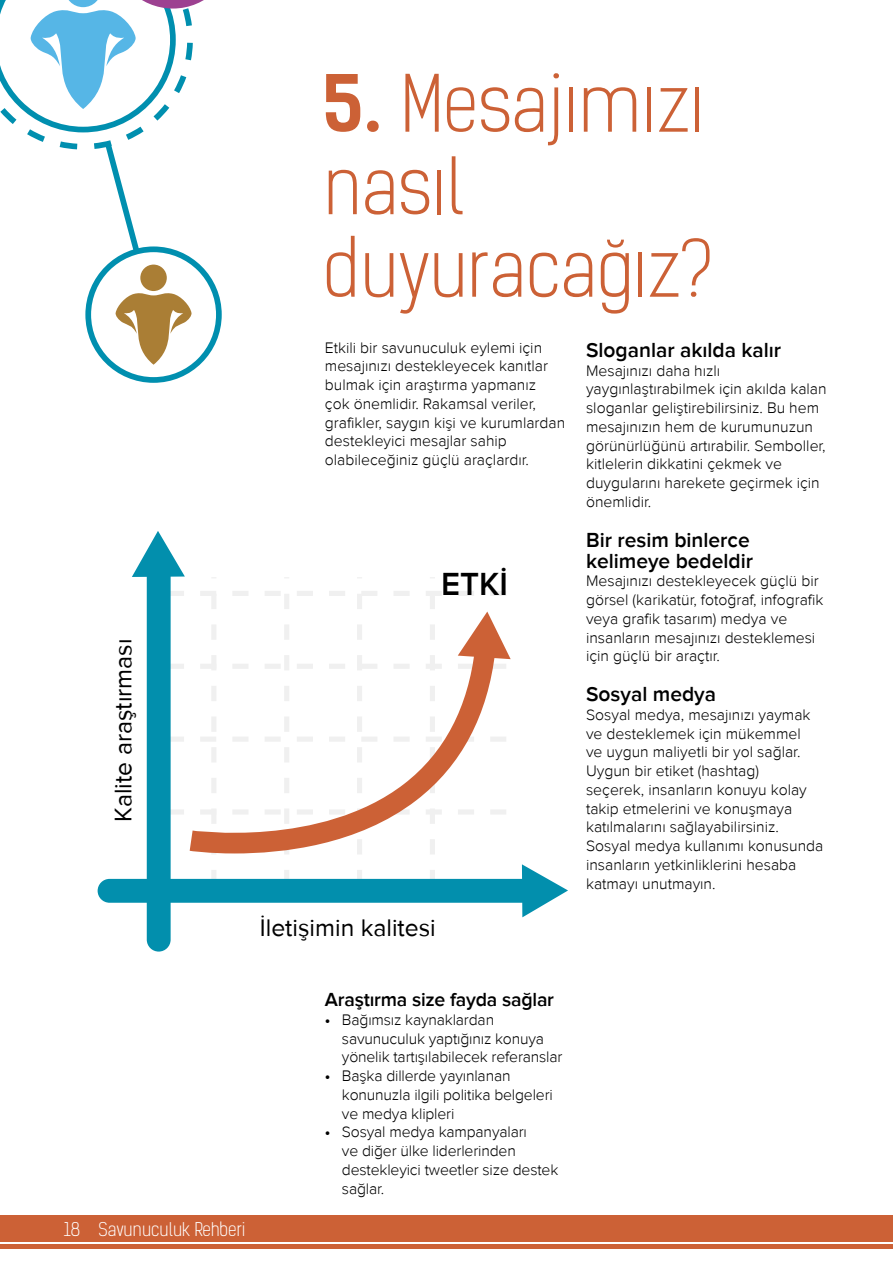
<style>
.page{position:relative;width:893px;height:1263px;background:#fff}
.page>*{position:absolute;margin:0;border:0;box-sizing:border-box;transform-origin:0 0}
.t1{font:300 75px/82.5px "Kelson Sans";color:#cc6136}
.t2{font:600 33px "Proxima Nova";color:#000}
.t3{font:24.75px "Proxima Nova";color:#000}
.t4{font:600 21px/21px "Proxima Nova";color:#000}
.t5{font:600 19.5px "Proxima Nova";letter-spacing:-.01em;color:#000}
.t6{font:300 18px "Kelson Sans";color:#fff}
.t7{font:300 15.75px/18.8px "Proxima Nova";color:#000}
.s1{font-weight:700}
.s2{font-weight:600}
</style>
<div class="page">
<svg style="left:0;top:0;width:222px;height:383px"></svg>
<div style="left:147px;top:563px;width:24px;height:388px;background:#028fad;border-radius:12px"></div>
<div style="left:98px;top:879px;width:436px;height:24px;background:#028fad;border-radius:12px"></div>
<svg style="left:522px;top:864px;width:46px;height:53px"></svg>
<svg style="left:132px;top:531px;width:379px;height:348px"></svg>
<div style="left:0;top:1215px;width:893px;height:27px;background:#cc6136"></div>
<hr style="left:0;top:1244px;width:893px;height:4px;background:#cc6136">
<h3 class="t3" style="left:109px;top:821px;width:184px;rotate:-90deg">Kalite araştırması</h3>
<h1 class="t1" style="left:323px;top:64px;width:392px"><span class="s1">5.</span> Mesajımızı nasıl duyuracağız?</h1>
<p class="t7" style="left:325px;top:338px;width:242px">Etkili bir savunuculuk eylemi için mesajınızı destekleyecek kanıtlar bulmak için araştırma yapmanız<br>çok önemlidir. Rakamsal veriler, grafikler, saygın kişi ve kurumlardan destekleyici mesajlar sahip olabileceğiniz güçlü araçlardır.</p>
<h3 class="t4" style="left:586px;top:340px;width:197px">Sloganlar akılda kalır</h3>
<p class="t7" style="left:586px;top:361px;width:242px">Mesajınızı daha hızlı yaygınlaştırabilmek için akılda kalan sloganlar geliştirebilirsiniz. Bu hem mesajınızın hem de kurumunuzun görünürlüğünü artırabilir. Semboller, kitlelerin dikkatini çekmek ve duygularını harekete geçirmek için önemlidir.</p>
<h3 class="t4" style="left:586px;top:530px;width:169px">Bir resim binlerce kelimeye bedeldir</h3>
<p class="t7" style="left:586px;top:572px;width:239px">Mesajınızı destekleyecek güçlü bir görsel (karikatür, fotoğraf, infografik veya grafik tasarım) medya ve insanların mesajınızı desteklemesi için güçlü bir araçtır.</p>
<h3 class="t4" style="left:586px;top:684px;width:132px">Sosyal medya</h3>
<p class="t7" style="left:586px;top:705px;width:239px">Sosyal medya, mesajınızı yaymak ve desteklemek için mükemmel<br>ve uygun maliyetli bir yol sağlar.<br>Uygun bir etiket (hashtag)<br>seçerek, insanların konuyu kolay takip etmelerini ve konuşmaya katılmalarını sağlayabilirsiniz.<br>Sosyal medya kullanımı konusunda insanların yetkinliklerini hesaba katmayı unutmayın.</p>
<h2 class="t2" style="left:441px;top:565px;width:68px">ETKİ</h2>
<h3 class="t3" style="left:260px;top:914px;width:177px">İletişimin kalitesi</h3>
<p class="t6" style="left:64px;top:1218px;width:183px">18 Savunuculuk Rehberi</p>
<p class="t5" style="left:325px;top:988px;width:231px">Araştırma size fayda sağlar</p>
<p class="t7" style="left:342px;top:1010px;width:222px;text-indent:-17px"><span class="s2">•</span> Bağımsız kaynaklardan savunuculuk yaptığınız konuya yönelik tartışılabilecek referanslar</p>
<p class="t7" style="left:342px;top:1067px;width:213px;text-indent:-17px"><span class="s2">•</span> Başka dillerde yayınlanan konunuzla ilgili politika belgeleri ve medya klipleri</p>
<p class="t7" style="left:342px;top:1123px;width:218px;text-indent:-17px"><span class="s2">•</span> Sosyal medya kampanyaları<br>ve diğer ülke liderlerinden destekleyici tweetler size destek sağlar.</p>
</div>
